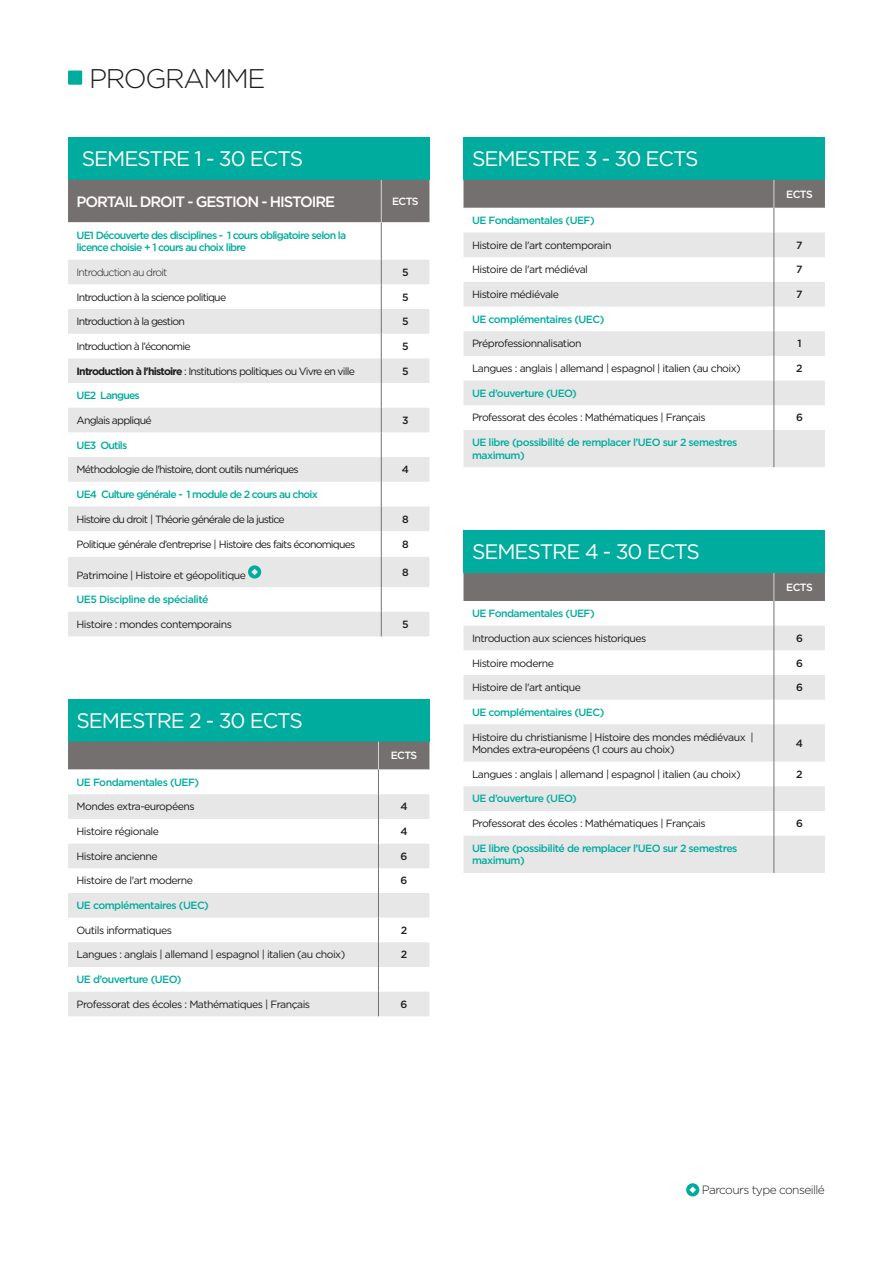
<style>
.page{position:relative;width:893px;height:1263px;background:#fff}
.page>*{position:absolute;margin:0;border:0;box-sizing:border-box;transform-origin:0 0}
.Rubrique{font:300 27px "Gotham";letter-spacing:-.05em;color:#1d1d1d}
.TAB_Titre{font:21px "Gotham";letter-spacing:-.05em;color:#fff}
.TAB_UE{font:500 15px "Gotham";letter-spacing:-.075em;color:#fff}
.Liste{font:300 12px "Gotham";letter-spacing:-.05em;color:#1d1d1d}
.TAB_Texte{font:10.5px/12.6px "Gotham";letter-spacing:-.05em;color:#1d1d1d}
.TAB_UE-2{font:500 10.5px/12.6px "Gotham";letter-spacing:-.05em;color:#00ac9d}
.TAB_Texte-2{font:10.5px "Gotham";letter-spacing:-.075em;color:#1d1d1d}
.TAB_UE-3{font:500 10.5px/12.6px "Gotham";letter-spacing:-.075em;color:#00ac9d}
.TAB_Texte-3{font:500 10.5px "Gotham";color:#1d1d1d}
.TAB_Texte-4{font:300 10.5px "Gotham";letter-spacing:-.075em;color:#1d1d1d}
.TAB_Texte-5{font:500 10.5px "Gotham";letter-spacing:-.05em;color:#fff}
.s1{font-weight:700}
</style>
<div class="page">
<div style="left:68px;top:71px;width:14px;height:14px;background:#00ac9d"></div>
<svg style="left:686px;top:1183px;width:13px;height:13px"></svg>
<div style="left:68px;top:137px;width:361px;height:43px;background:#00ac9d"></div>
<div style="left:68px;top:180px;width:361px;height:42px;background:#747070"></div>
<svg style="left:68px;top:260px;width:361px;height:376px;fill:#e8e7e8"></svg>
<hr style="left:381px;top:222px;width:1px;height:38px;background:#747070">
<svg style="left:381px;top:260px;width:1px;height:297px"></svg>
<hr style="left:381px;top:557px;width:1px;height:30px;background:#747070">
<svg style="left:381px;top:587px;width:1px;height:49px"></svg>
<hr style="left:381px;top:180px;width:1px;height:42px;background:#d4d5d7">
<svg style="left:248px;top:565px;width:13px;height:14px"></svg>
<div style="left:68px;top:699px;width:361px;height:43px;background:#00ac9d"></div>
<svg style="left:68px;top:742px;width:361px;height:274px"></svg>
<div style="left:463px;top:137px;width:362px;height:43px;background:#00ac9d"></div>
<div style="left:463px;top:430px;width:362px;height:37px;background:#e8e7e8"></div>
<hr style="left:774px;top:430px;width:1px;height:37px;background:#747070">
<svg style="left:463px;top:180px;width:362px;height:250px"></svg>
<div style="left:463px;top:530px;width:362px;height:43px;background:#00ac9d"></div>
<svg style="left:463px;top:724px;width:362px;height:149px;fill:#e8e7e8"></svg>
<hr style="left:774px;top:724px;width:1px;height:38px;background:#747070">
<svg style="left:774px;top:762px;width:1px;height:74px"></svg>
<hr style="left:774px;top:836px;width:1px;height:37px;background:#747070">
<svg style="left:463px;top:573px;width:362px;height:151px"></svg>
<p class="Rubrique" style="left:89px;top:63px;width:178px">PROGRAMME</p>
<p class="TAB_Titre" style="left:82px;top:147px;width:223px">SEMESTRE 1 - 30 ECTS</p>
<p class="TAB_UE" style="left:77px;top:193px;width:260px">PORTAIL DROIT - GESTION - HISTOIRE</p>
<p class="TAB_Texte-5" style="left:392px;top:195px;width:28px">ECTS</p>
<p class="TAB_UE-3" style="left:77px;top:228px;width:271px">UE1 Découverte des disciplines - 1 cours obligatoire selon la licence choisie + 1 cours au choix libre</p>
<p class="TAB_Texte-4" style="left:77px;top:266px;width:92px">Introduction au droit</p>
<p class="TAB_Texte-3" style="left:402px;top:266px;width:8px">5</p>
<p class="TAB_Texte-2" style="left:77px;top:291px;width:151px">Introduction à la science politique</p>
<p class="TAB_Texte-3" style="left:402px;top:291px;width:8px">5</p>
<p class="TAB_Texte-2" style="left:77px;top:316px;width:110px">Introduction à la gestion</p>
<p class="TAB_Texte-3" style="left:402px;top:315px;width:8px">5</p>
<p class="TAB_Texte-2" style="left:77px;top:340px;width:116px">Introduction à l’économie</p>
<p class="TAB_Texte-3" style="left:402px;top:340px;width:8px">5</p>
<p class="TAB_Texte-2" style="left:77px;top:365px;width:280px"><span class="s1">Introduction à l'histoire</span> : Institutions politiques ou Vivre en ville</p>
<p class="TAB_Texte-3" style="left:402px;top:365px;width:8px">5</p>
<p class="TAB_UE-3" style="left:77px;top:389px;width:65px">UE2 Langues</p>
<p class="TAB_Texte-2" style="left:77px;top:414px;width:77px">Anglais appliqué</p>
<p class="TAB_Texte-3" style="left:402px;top:414px;width:8px">3</p>
<p class="TAB_UE-3" style="left:77px;top:438px;width:52px">UE3 Outils</p>
<p class="TAB_Texte-2" style="left:77px;top:464px;width:224px">Méthodologie de l'histoire, dont outils numériques</p>
<p class="TAB_Texte-3" style="left:402px;top:464px;width:9px">4</p>
<p class="TAB_UE-3" style="left:77px;top:488px;width:243px">UE4 Culture générale - 1 module de 2 cours au choix</p>
<p class="TAB_Texte-2" style="left:77px;top:513px;width:210px">Histoire du droit | Théorie générale de la justice</p>
<p class="TAB_Texte-3" style="left:402px;top:513px;width:8px">8</p>
<p class="TAB_Texte-2" style="left:77px;top:539px;width:280px">Politique générale d’entreprise | Histoire des faits économiques</p>
<p class="TAB_Texte-3" style="left:402px;top:538px;width:8px">8</p>
<p class="TAB_Texte" style="left:77px;top:568px;width:171px">Patrimoine | Histoire et géopolitique</p>
<p class="TAB_Texte-3" style="left:402px;top:566px;width:8px">8</p>
<p class="TAB_UE-2" style="left:77px;top:593px;width:133px">UE5 Discipline de spécialité</p>
<p class="TAB_Texte" style="left:77px;top:618px;width:157px">Histoire : mondes contemporains</p>
<p class="TAB_Texte-3" style="left:402px;top:618px;width:8px">5</p>
<p class="TAB_Titre" style="left:77px;top:709px;width:228px">SEMESTRE 2 - 30 ECTS</p>
<p class="TAB_Texte-5" style="left:391px;top:750px;width:28px">ECTS</p>
<p class="TAB_UE-2" style="left:77px;top:775px;width:124px">UE Fondamentales (UEF)</p>
<p class="TAB_Texte" style="left:77px;top:800px;width:120px">Mondes extra-européens</p>
<p class="TAB_Texte-3" style="left:400px;top:801px;width:9px">4</p>
<p class="TAB_Texte" style="left:77px;top:825px;width:84px">Histoire régionale</p>
<p class="TAB_Texte-3" style="left:400px;top:825px;width:9px">4</p>
<p class="TAB_Texte" style="left:77px;top:849px;width:83px">Histoire ancienne</p>
<p class="TAB_Texte-3" style="left:400px;top:850px;width:8px">6</p>
<p class="TAB_Texte" style="left:77px;top:874px;width:118px">Histoire de l'art moderne</p>
<p class="TAB_Texte-3" style="left:400px;top:875px;width:8px">6</p>
<p class="TAB_UE-2" style="left:77px;top:899px;width:134px">UE complémentaires (UEC)</p>
<p class="TAB_Texte" style="left:77px;top:924px;width:97px">Outils informatiques</p>
<p class="TAB_Texte-3" style="left:401px;top:924px;width:8px">2</p>
<p class="TAB_Texte" style="left:77px;top:948px;width:270px">Langues : anglais | allemand | espagnol | italien (au choix)</p>
<p class="TAB_Texte-3" style="left:401px;top:949px;width:8px">2</p>
<p class="TAB_UE-2" style="left:77px;top:973px;width:106px">UE d’ouverture (UEO)</p>
<p class="TAB_Texte" style="left:77px;top:998px;width:235px">Professorat des écoles : Mathématiques | Français</p>
<p class="TAB_Texte-3" style="left:400px;top:998px;width:8px">6</p>
<p class="TAB_Titre" style="left:472px;top:147px;width:228px">SEMESTRE 3 - 30 ECTS</p>
<p class="TAB_Texte-5" style="left:786px;top:188px;width:28px">ECTS</p>
<p class="TAB_UE-2" style="left:472px;top:214px;width:124px">UE Fondamentales (UEF)</p>
<p class="TAB_Texte" style="left:472px;top:238px;width:141px">Histoire de l'art contemporain</p>
<p class="TAB_Texte-3" style="left:796px;top:239px;width:8px">7</p>
<p class="TAB_Texte" style="left:472px;top:263px;width:118px">Histoire de l'art médiéval</p>
<p class="TAB_Texte-3" style="left:796px;top:264px;width:8px">7</p>
<p class="TAB_Texte" style="left:472px;top:288px;width:89px">Histoire médiévale</p>
<p class="TAB_Texte-3" style="left:796px;top:288px;width:8px">7</p>
<p class="TAB_UE-2" style="left:472px;top:312px;width:134px">UE complémentaires (UEC)</p>
<p class="TAB_Texte" style="left:472px;top:337px;width:111px">Préprofessionnalisation</p>
<p class="TAB_Texte-3" style="left:797px;top:338px;width:6px">1</p>
<p class="TAB_Texte" style="left:472px;top:362px;width:270px">Langues : anglais | allemand | espagnol | italien (au choix)</p>
<p class="TAB_Texte-3" style="left:796px;top:362px;width:8px">2</p>
<p class="TAB_UE-2" style="left:472px;top:386px;width:106px">UE d’ouverture (UEO)</p>
<p class="TAB_Texte" style="left:472px;top:411px;width:235px">Professorat des écoles : Mathématiques | Français</p>
<p class="TAB_Texte-3" style="left:796px;top:412px;width:8px">6</p>
<p class="TAB_UE-2" style="left:472px;top:436px;width:267px">UE libre (possibilité de remplacer l’UEO sur 2 semestres maximum)</p>
<p class="TAB_Titre" style="left:472px;top:540px;width:229px">SEMESTRE 4 - 30 ECTS</p>
<p class="TAB_Texte-5" style="left:786px;top:581px;width:28px">ECTS</p>
<p class="TAB_UE-2" style="left:472px;top:607px;width:124px">UE Fondamentales (UEF)</p>
<p class="TAB_Texte" style="left:472px;top:632px;width:176px">Introduction aux sciences historiques</p>
<p class="TAB_Texte-3" style="left:796px;top:632px;width:8px">6</p>
<p class="TAB_Texte" style="left:472px;top:656px;width:83px">Histoire moderne</p>
<p class="TAB_Texte-3" style="left:796px;top:657px;width:8px">6</p>
<p class="TAB_Texte" style="left:472px;top:681px;width:110px">Histoire de l'art antique</p>
<p class="TAB_Texte-3" style="left:796px;top:681px;width:8px">6</p>
<p class="TAB_UE-2" style="left:472px;top:705px;width:134px">UE complémentaires (UEC)</p>
<p class="TAB_Texte" style="left:472px;top:730px;width:283px">Histoire du christianisme | Histoire des mondes médiévaux |<br>Mondes extra-européens (1 cours au choix)</p>
<p class="TAB_Texte-3" style="left:796px;top:737px;width:9px">4</p>
<p class="TAB_Texte" style="left:472px;top:768px;width:270px">Langues : anglais | allemand | espagnol | italien (au choix)</p>
<p class="TAB_Texte-3" style="left:796px;top:768px;width:8px">2</p>
<p class="TAB_UE-2" style="left:472px;top:792px;width:106px">UE d’ouverture (UEO)</p>
<p class="TAB_Texte" style="left:472px;top:817px;width:235px">Professorat des écoles : Mathématiques | Français</p>
<p class="TAB_Texte-3" style="left:796px;top:817px;width:8px">6</p>
<p class="TAB_UE-2" style="left:472px;top:841px;width:267px">UE libre (possibilité de remplacer l’UEO sur 2 semestres maximum)</p>
<p class="Liste" style="left:702px;top:1183px;width:125px">Parcours type conseillé</p>
</div>
